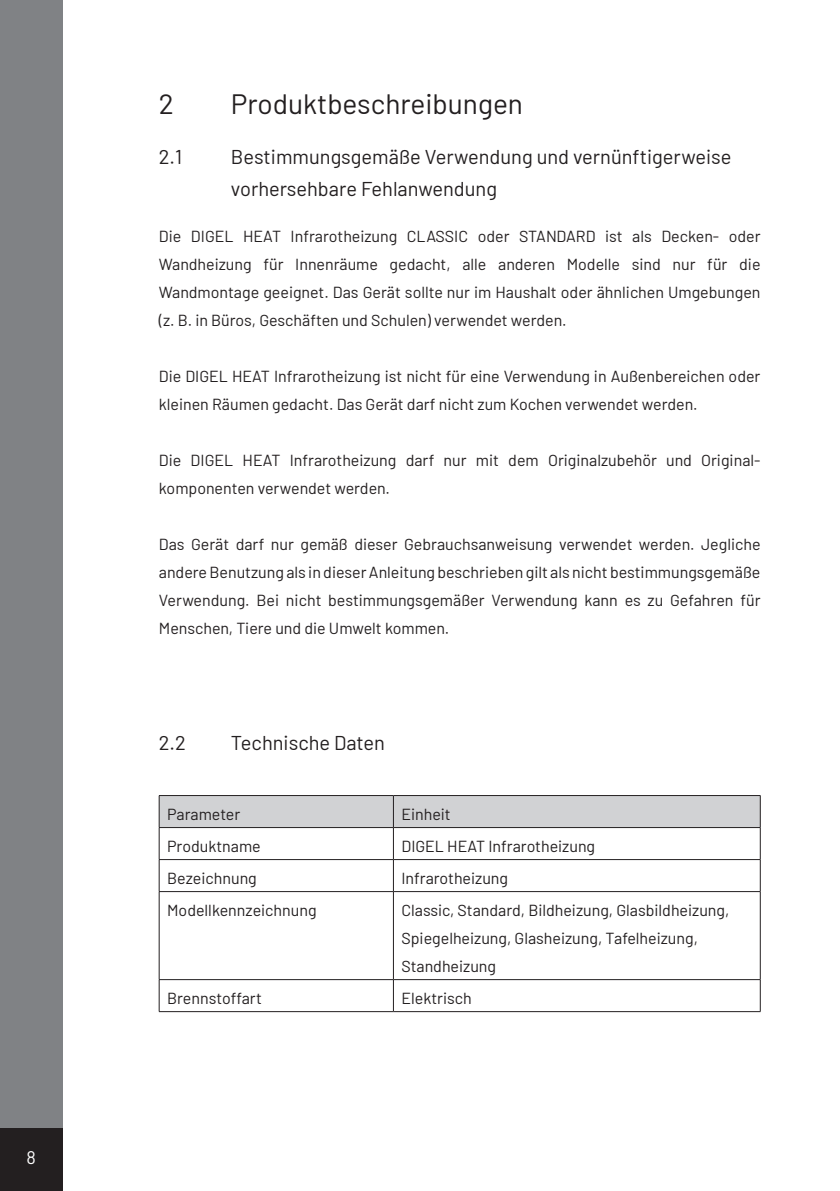
<style>
.page{position:relative;width:840px;height:1191px;background:#fff}
.page>*{position:absolute;margin:0;border:0;box-sizing:border-box;transform-origin:0 0}
.t1{font:28px "Barlow";color:#231f20}
.t2{font:20px/32px "Barlow";color:#231f20}
.t3{font:18px "Barlow";color:#fff}
.Paragraph{font:16px/28px "Barlow";color:#231f20}
</style>
<div class="page">
<div style="left:0;top:0;width:62px;height:1191px;background:#808285"></div>
<div style="left:0;top:1128px;width:62px;height:63px;background:#231f20"></div>
<div style="left:160px;top:796px;width:599px;height:31px;background:#d1d2d4"></div>
<hr style="left:159px;top:795px;width:234px;height:1px;background:#231f20">
<hr style="left:159px;top:796px;width:1px;height:31px;background:#231f20">
<hr style="left:393px;top:795px;width:367px;height:1px;background:#231f20">
<hr style="left:393px;top:796px;width:1px;height:31px;background:#231f20">
<hr style="left:759px;top:796px;width:1px;height:31px;background:#231f20">
<hr style="left:159px;top:827px;width:234px;height:1px;background:#231f20">
<hr style="left:159px;top:828px;width:1px;height:31px;background:#231f20">
<hr style="left:393px;top:827px;width:367px;height:1px;background:#231f20">
<hr style="left:393px;top:828px;width:1px;height:31px;background:#231f20">
<hr style="left:759px;top:828px;width:1px;height:31px;background:#231f20">
<hr style="left:159px;top:859px;width:234px;height:1px;background:#231f20">
<hr style="left:159px;top:860px;width:1px;height:31px;background:#231f20">
<hr style="left:393px;top:859px;width:367px;height:1px;background:#231f20">
<hr style="left:393px;top:860px;width:1px;height:31px;background:#231f20">
<hr style="left:759px;top:860px;width:1px;height:31px;background:#231f20">
<hr style="left:159px;top:891px;width:234px;height:1px;background:#231f20">
<hr style="left:159px;top:892px;width:1px;height:87px;background:#231f20">
<hr style="left:393px;top:891px;width:367px;height:1px;background:#231f20">
<hr style="left:393px;top:892px;width:1px;height:87px;background:#231f20">
<hr style="left:759px;top:892px;width:1px;height:87px;background:#231f20">
<hr style="left:159px;top:979px;width:234px;height:1px;background:#231f20">
<hr style="left:159px;top:980px;width:1px;height:31px;background:#231f20">
<hr style="left:393px;top:979px;width:367px;height:1px;background:#231f20">
<hr style="left:393px;top:980px;width:1px;height:31px;background:#231f20">
<hr style="left:759px;top:980px;width:1px;height:31px;background:#231f20">
<hr style="left:159px;top:1011px;width:234px;height:1px;background:#231f20">
<hr style="left:393px;top:1011px;width:367px;height:1px;background:#231f20">
<p class="t3" style="left:26px;top:1144px;width:11px">8</p>
<h1 class="t1" style="left:159px;top:84px;width:17px">2</h1>
<h1 class="t1" style="left:231px;top:84px;width:293px">Produktbeschreibungen</h1>
<h2 class="t2" style="left:159px;top:139px;width:25px">2.1</h2>
<h2 class="t2" style="left:231px;top:139px;width:501px">Bestimmungsgemäße Verwendung und vernünftigerweise vorhersehbare Fehlanwendung</h2>
<p class="Paragraph" style="left:159px;top:221px;width:602px;text-align:justify">Die DIGEL HEAT Infrarotheizung CLASSIC oder STANDARD ist als Decken- oder Wandheizung für Innenräume gedacht, alle anderen Modelle sind nur für die Wandmontage geeignet. Das Gerät sollte nur im Haushalt oder ähnlichen Umgebungen (z. B. in Büros, Geschäften und Schulen) verwendet werden.</p>
<p class="Paragraph" style="left:159px;top:361px;width:602px">Die DIGEL HEAT Infrarotheizung ist nicht für eine Verwendung in Außenbereichen oder kleinen Räumen gedacht. Das Gerät darf nicht zum Kochen verwendet werden.</p>
<p class="Paragraph" style="left:159px;top:445px;width:602px">Die DIGEL HEAT Infrarotheizung darf nur mit dem Originalzubehör und Original&shy;komponenten verwendet werden.</p>
<p class="Paragraph" style="left:159px;top:529px;width:602px;text-align:justify">Das Gerät darf nur gemäß dieser Gebrauchsanweisung verwendet werden. Jegliche andere Benutzung als in dieser Anleitung beschrieben gilt als nicht bestimmungsgemäße Verwendung. Bei nicht bestimmungsgemäßer Verwendung kann es zu Gefahren für Menschen, Tiere und die Umwelt kommen.</p>
<h2 class="t2" style="left:159px;top:725px;width:28px">2.2</h2>
<h2 class="t2" style="left:231px;top:725px;width:155px">Technische Daten</h2>
<p class="Paragraph" style="left:167px;top:798px;width:75px">Parameter</p>
<p class="Paragraph" style="left:401px;top:798px;width:51px">Einheit</p>
<p class="Paragraph" style="left:167px;top:830px;width:95px">Produktname</p>
<p class="Paragraph" style="left:401px;top:830px;width:195px">DIGEL HEAT Infrarotheizung</p>
<p class="Paragraph" style="left:167px;top:862px;width:91px">Bezeichnung</p>
<p class="Paragraph" style="left:401px;top:862px;width:108px">Infrarotheizung</p>
<p class="Paragraph" style="left:167px;top:894px;width:151px">Modellkennzeichnung</p>
<p class="Paragraph" style="left:401px;top:894px;width:329px">Classic, Standard, Bildheizung, Glasbildheizung,<br>Spiegelheizung, Glasheizung, Tafelheizung,<br>Standheizung</p>
<p class="Paragraph" style="left:167px;top:982px;width:96px">Brennstoffart</p>
<p class="Paragraph" style="left:401px;top:982px;width:72px">Elektrisch</p>
</div>
